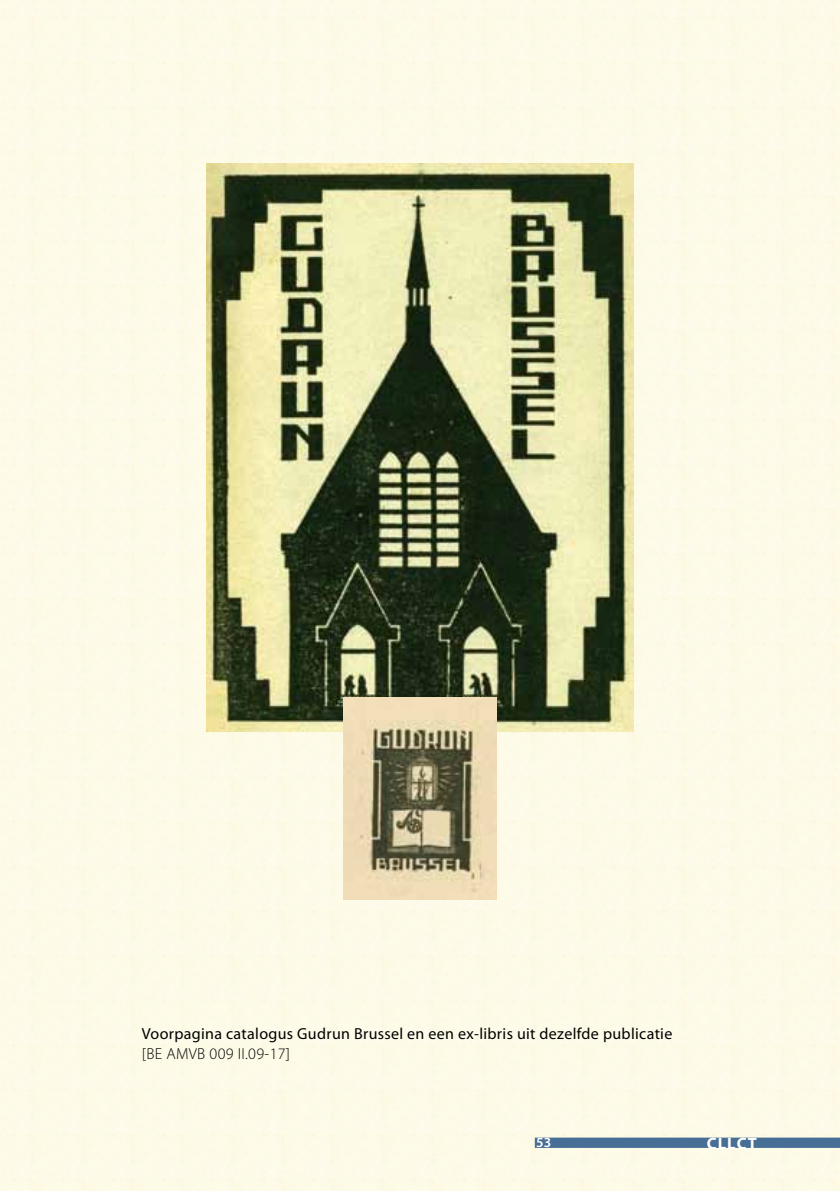
<style>
.page{position:relative;width:840px;height:1191px;background:#fff}
.page>*{position:absolute;margin:0;border:0;box-sizing:border-box;transform-origin:0 0}
.t1{font:700 16.6px "Myriad Pro";letter-spacing:.055em;color:#fff}
.t2{font:16px/20px "Myriad Pro";letter-spacing:.02em;color:#000}
.t3{font:600 14px "Myriad Pro";color:#fff}
.s1{font-weight:300}
</style>
<div class="page">
<div style="left:0;top:0;width:839px;height:1191px;background:#fefbe8"></div>
<div style="left:534px;top:1137px;width:305px;height:10px;background:#476e95"></div>
<img style="left:206px;top:164px;width:427px;height:567px">
<img style="left:343px;top:697px;width:153px;height:202px">
<p class="t2" style="left:142px;top:1023px;width:531px">Voorpagina catalogus Gudrun Brussel en een ex-libris uit dezelfde publicatie <span class="s1">[BE AMVB 009 II.09-17]</span></p>
<p class="t3" style="left:536px;top:1133px;width:17px">53</p>
<p class="t1" style="left:706px;top:1132px;width:51px">cllct</p>
</div>
